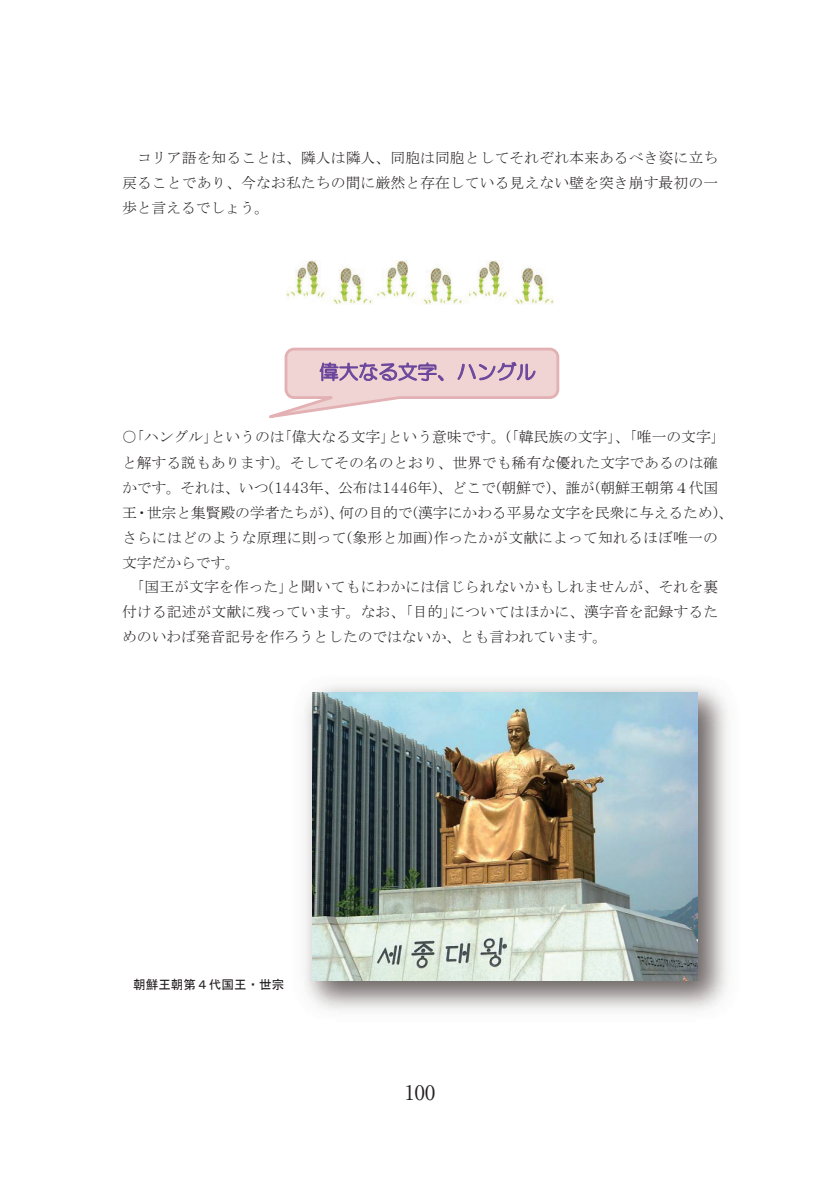
<style>
.page{position:relative;width:840px;height:1191px;background:#fff}
.page>*{position:absolute;margin:0;border:0;box-sizing:border-box;transform-origin:0 0}
.t1{font:20px "Ryumin Pro";color:#231f20}
.t2{font:19.6px "HG Maru Gothic MPRO";color:#6b459b}
.t3{font:14.8px/25.2px "MS Mincho";color:#231f20;text-align:justify}
.t4{font:14.8px "Batang";color:#231f20}
.t5{font:12.6px "MS Gothic";color:#231f20}
.s1{font-family:"Batang"}
</style>
<div class="page">
<svg style="left:269px;top:347px;width:291px;height:71px"></svg>
<img style="left:305px;top:685px;width:422px;height:325px">
<img style="left:312px;top:692px;width:384px;height:288px">
<img style="left:286px;top:261px;width:267px;height:44px">
<p class="t3" style="left:122px;top:145px;width:597px;text-indent:15px">コリア語を知ることは、隣人は隣人、同胞は同胞としてそれぞれ本来あるべき姿に立ち戻ることであり、今なお私たちの間に厳然と存在している見えない壁を突き崩す最初の一歩と言えるでしょう。</p>
<h2 class="t2" style="left:319px;top:362px;width:218px">偉大なる文字、ハングル</h2>
<p class="t3" style="left:122px;top:424px;width:612px;text-align:left">○｢ハングル｣というのは｢偉大なる文字｣という意味です。<span class="s1">(</span>｢韓民族の文字｣、｢唯一の文字｣と解する説もあります<span class="s1">)</span>。そしてその名のとおり、世界でも稀有な優れた文字であるのは確かです。それは、いつ<span class="s1">(1443</span>年、公布は<span class="s1">1446</span>年<span class="s1">)</span>、どこで<span class="s1">(</span>朝鮮で<span class="s1">)</span>、誰が<span class="s1">(</span>朝鮮王朝第４代国王・世宗と集賢殿の学者たちが<span class="s1">)</span>、何の目的で<span class="s1">(</span>漢字にかわる平易な文字を民衆に与えるため<span class="s1">)</span>、さらにはどのような原理に則って<span class="s1">(</span>象形と加画<span class="s1">)</span>作ったかが文献によって知れるほぼ唯一の文字だからです。</p>
<p class="t3" style="left:122px;top:573px;width:597px;text-indent:15px">｢国王が文字を作った｣と聞いてもにわかには信じられないかもしれませんが、それを裏付ける記述が文献に残っています。なお、｢目的｣についてはほかに、漢字音を記録するためのいわば発音記号を作ろうとしたのではないか、とも言われています。</p>
<p class="t5" style="left:133px;top:977px;width:153px">朝鮮王朝第４代国王・世宗</p>
<p class="t4" style="left:406px;top:1079px;width:28px">100</p>
<h1 class="t1" style="left:405px;top:1077px;width:31px">100</h1>
</div>
